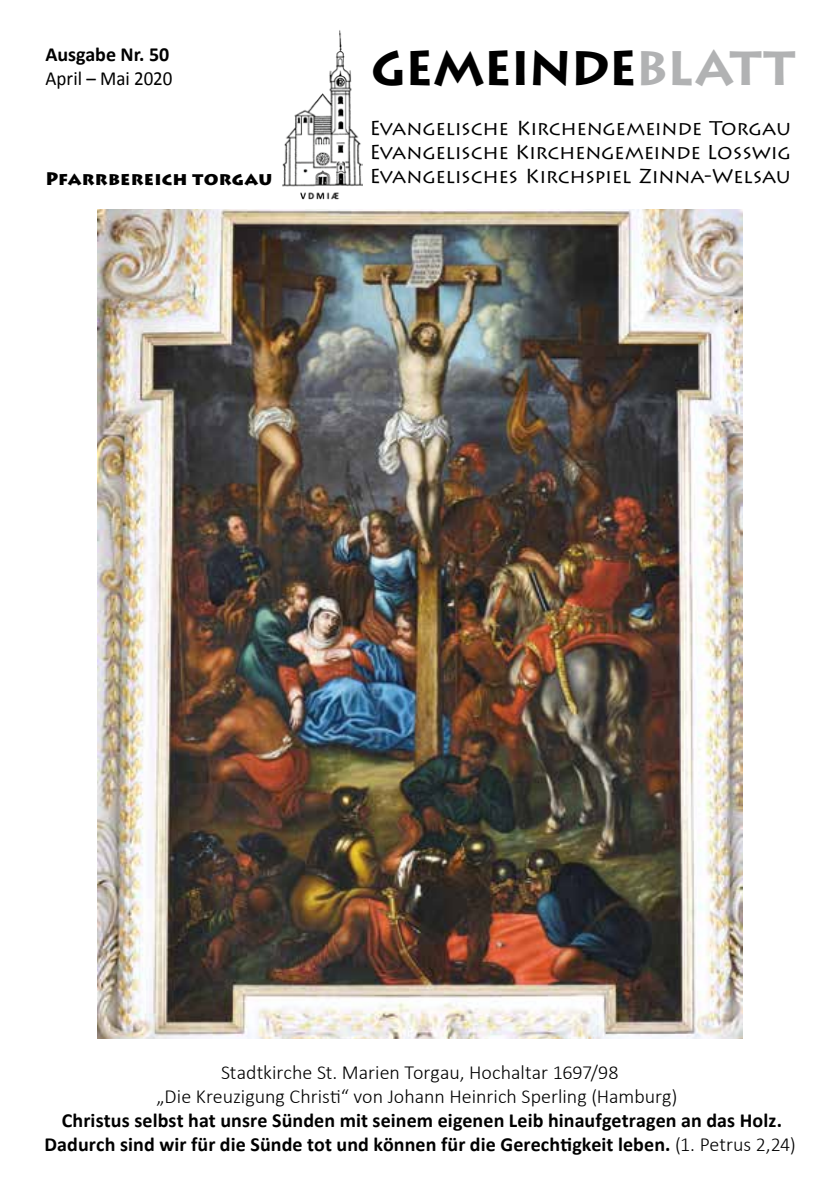
<style>
.page{position:relative;width:840px;height:1191px;background:#fff}
.page>*{position:absolute;margin:0;border:0;box-sizing:border-box;transform-origin:0 0}
.t1{font:700 48px "Lithos";letter-spacing:-.03em;color:#000}
.t2{font:700 20px/24px "Calibri";letter-spacing:.005em;color:#000;text-align:center}
.t3{font:20px/24px "Lithos Pro";letter-spacing:-.015em;color:#000}
.t4{font:300 20px/24px "Calibri";color:#000;text-align:center}
.t5{font:20px "Calibri";color:#000;scale:.95 1}
.t6{font:900 18px "Lithos Pro";letter-spacing:.015em;color:#000}
.s1{color:#b1b2b3}
.s2{font-weight:300}
</style>
<div class="page">
<img style="left:282px;top:30px;width:80px;height:169px">
<img style="left:98px;top:210px;width:643px;height:828px">
<p class="t2" style="left:45px;top:41px;width:125px">Ausgabe Nr. 50</p>
<p class="t5" style="left:45px;top:64px;width:135px">April – Mai 2020</p>
<h1 class="t1" style="left:371px;top:39px;width:425px">GEMEINDE<span class="s1">BLATT</span></h1>
<p class="t3" style="left:369px;top:116px;width:422px">Evangelische Kirchengemeinde Torgau<br>Evangelische Kirchengemeinde Loßwig</p>
<p class="t6" style="left:45px;top:167px;width:228px">Pfarrbereich torgau</p>
<p class="t3" style="left:369px;top:164px;width:422px">Evangelisches Kirchspiel Zinna-Welsau</p>
<p class="t4" style="left:156px;top:1060px;width:522px">Stadtkirche St. Marien Torgau, Hochaltar 1697/98<br>„Die Kreuzigung Christi“ von Johann Heinrich Sperling (Hamburg)</p>
<p class="t2" style="left:44px;top:1108px;width:752px">Christus selbst hat unsre Sünden mit seinem eigenen Leib hinaufgetragen an das Holz.<br>Dadurch sind wir für die Sünde tot und können für die Gerechtigkeit leben. <span class="s2">(1. Petrus 2,24)</span></p>
</div>
